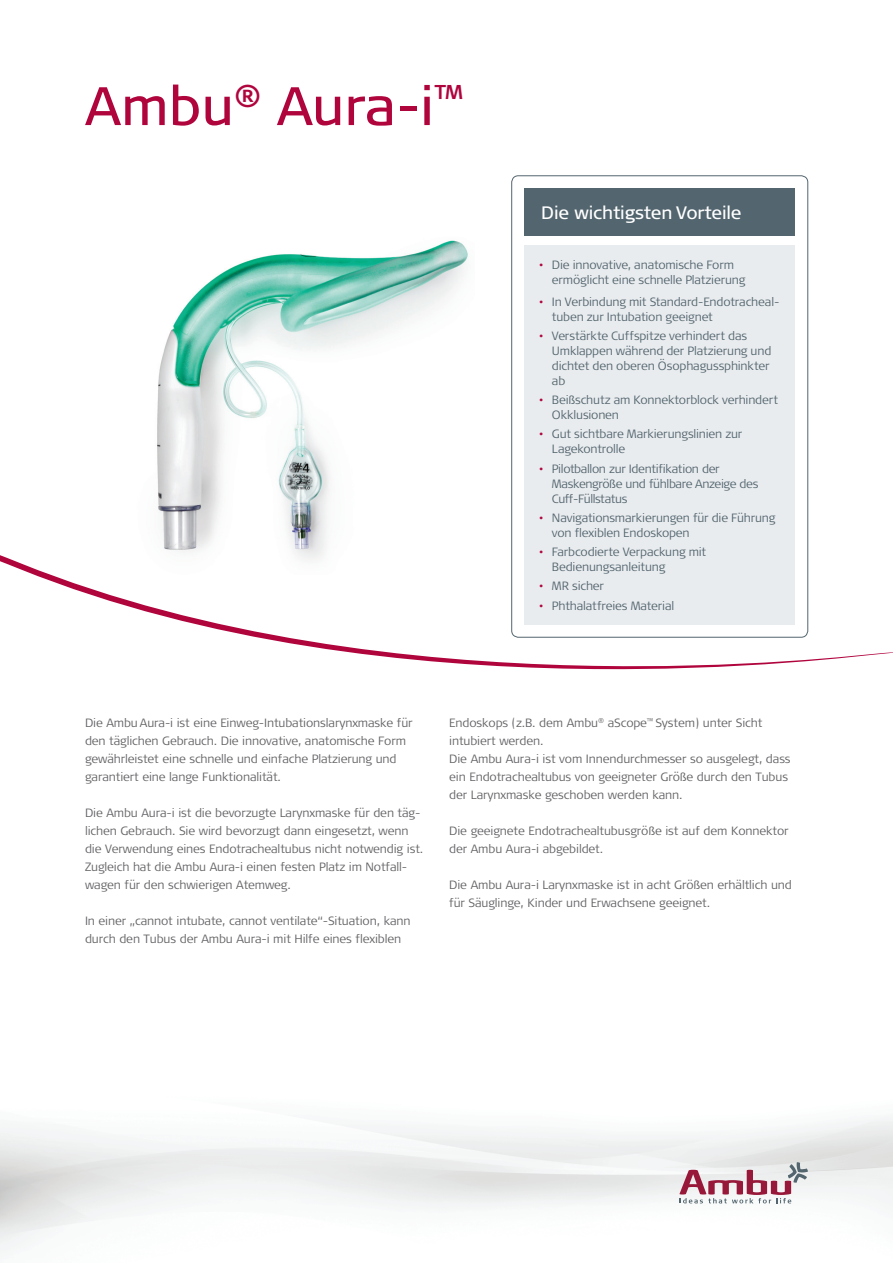
<style>
.page{position:relative;width:893px;height:1263px;background:#fff}
.page>*{position:absolute;margin:0;border:0;box-sizing:border-box;transform-origin:0 0}
.t1{font:54px "Signa OT";color:#b0043d}
.t2{font:18px "Signa OT";letter-spacing:-.01em;color:#fff}
.t3{font:300 12px/18px "Signa OT";letter-spacing:-.01em;color:#636366}
.t4{font:300 12px/15px "Signa OT";letter-spacing:-.015em;color:#53656e}
.s1{color:#b0043d}
</style>
<div class="page">
<img style="left:0;top:1117px;width:893px;height:135px">
<svg style="left:0;top:553px;width:893px;height:117px"></svg>
<div style="left:512px;top:176px;width:296px;height:461px;border:1px solid #53656e;border-radius:7px"></div>
<div style="left:524px;top:245px;width:271px;height:380px;background:#e9ecef"></div>
<div style="left:524px;top:188px;width:271px;height:48px;background:#53656e"></div>
<svg style="left:679px;top:1162px;width:129px;height:41px"></svg>
<img style="left:101px;top:240px;width:373px;height:334px">
<h1 class="t1" style="left:85px;top:75px;width:380px">Ambu<sup>®</sup> Aura-i<sup>™</sup></h1>
<h2 class="t2" style="left:541px;top:202px;width:202px">Die wichtigsten Vorteile</h2>
<p class="t4" style="left:552px;top:258px;width:195px;text-indent:-13px"><span class="s1">•</span> Die innovative, anatomische Form ermöglicht eine schnelle Platzierung</p>
<p class="t4" style="left:552px;top:294px;width:229px;text-indent:-13px"><span class="s1">•</span> In Verbindung mit Standard-Endotracheal&shy;tuben zur Intubation geeignet</p>
<p class="t4" style="left:552px;top:328px;width:221px;text-indent:-13px"><span class="s1">•</span> Verstärkte Cuffspitze verhindert das<br>Umklappen während der Platzierung und dichtet den oberen Ösophagussphinkter ab</p>
<p class="t4" style="left:552px;top:392px;width:228px;text-indent:-13px"><span class="s1">•</span> Beißschutz am Konnektorblock verhindert<br>Okklusionen</p>
<p class="t4" style="left:552px;top:427px;width:192px;text-indent:-13px"><span class="s1">•</span> Gut sichtbare Markierungslinien zur<br>Lagekontrolle</p>
<p class="t4" style="left:552px;top:461px;width:208px;text-indent:-13px"><span class="s1">•</span> Pilotballon zur Identifikation der<br>Maskengröße und fühlbare Anzeige des<br>Cuff-Füllstatus</p>
<p class="t4" style="left:552px;top:510px;width:225px;text-indent:-13px"><span class="s1">•</span> Navigationsmarkierungen für die Führung von flexiblen Endoskopen</p>
<p class="t4" style="left:552px;top:544px;width:156px;text-indent:-13px"><span class="s1">•</span> Farbcodierte Verpackung mit<br>Bedienungsanleitung</p>
<p class="t4" style="left:539px;top:579px;width:66px"><span class="s1">•</span> MR sicher</p>
<p class="t4" style="left:539px;top:598px;width:137px"><span class="s1">•</span> Phthalatfreies Material</p>
<p class="t3" style="left:85px;top:713px;width:329px">Die Ambu Aura-i ist eine Einweg-Intubationslarynxmaske für den täglichen Gebrauch. Die innovative, anatomische Form gewährleistet eine schnelle und einfache Platzierung und garantiert eine lange Funktionalität.</p>
<p class="t3" style="left:85px;top:803px;width:340px">Die Ambu Aura-i ist die bevorzugte Larynxmaske für den täg&shy;lichen Gebrauch. Sie wird bevorzugt dann eingesetzt, wenn die Verwendung eines Endotrachealtubus nicht notwendig ist.<br>Zugleich hat die Ambu Aura-i einen festen Platz im Notfall&shy;wagen für den schwierigen Atemweg.</p>
<p class="t3" style="left:85px;top:911px;width:327px">In einer „cannot intubate, cannot ventilate“-Situation, kann durch den Tubus der Ambu Aura-i mit Hilfe eines flexiblen</p>
<p class="t3" style="left:449px;top:713px;width:343px">Endoskops (z.B. dem Ambu<sup>®</sup> aScope<sup>™</sup> System) unter Sicht intubiert werden.<br>Die Ambu Aura-i ist vom Innendurchmesser so ausgelegt, dass ein Endotrachealtubus von geeigneter Größe durch den Tubus der Larynxmaske geschoben werden kann.</p>
<p class="t3" style="left:449px;top:821px;width:341px">Die geeignete Endotrachealtubusgröße ist auf dem Konnektor der Ambu Aura-i abgebildet.</p>
<p class="t3" style="left:449px;top:875px;width:344px">Die Ambu Aura-i Larynxmaske ist in acht Größen erhältlich und für Säuglinge, Kinder und Erwachsene geeignet.</p>
</div>
